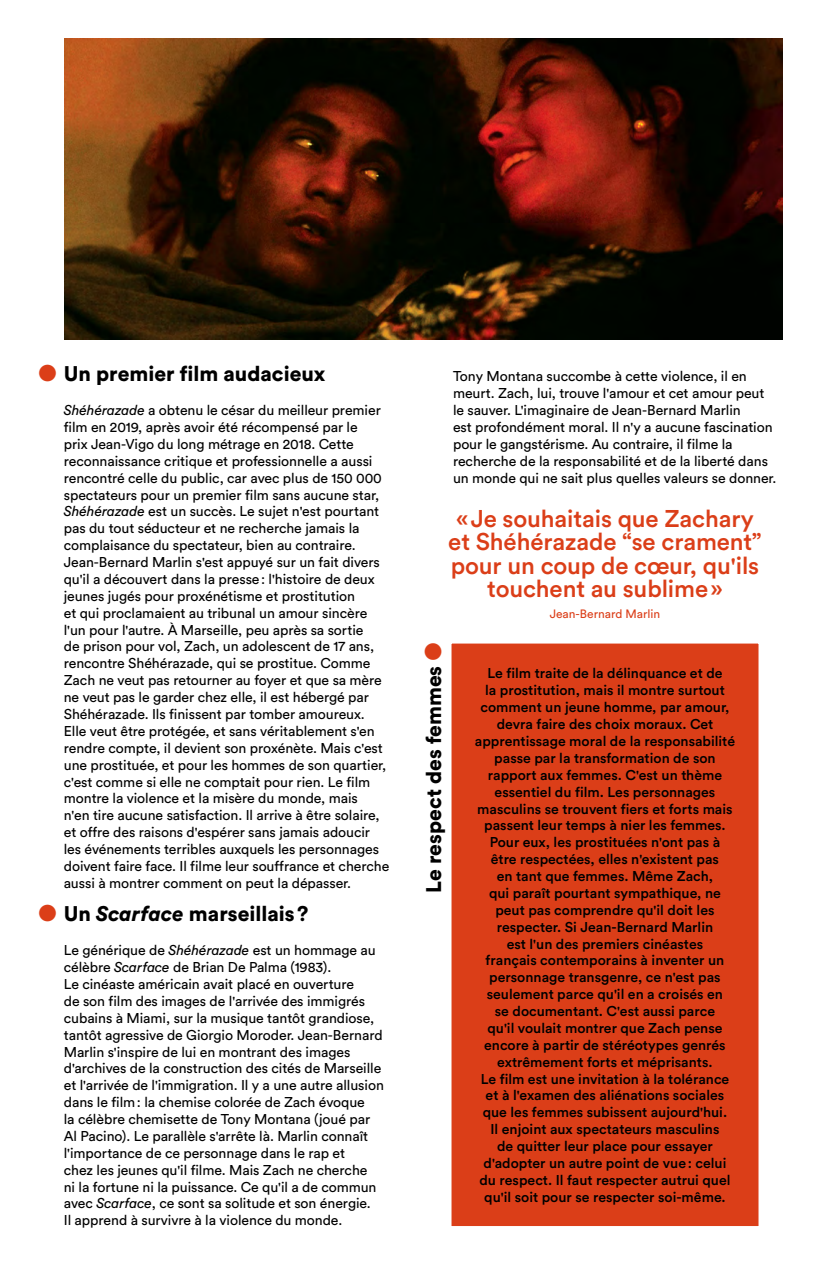
<style>
.page{position:relative;width:821px;height:1263px;background:#fff}
.page>*{position:absolute;margin:0;border:0;box-sizing:border-box;transform-origin:0 0}
.Exergue{font:500 24px/23.7px "Circular Std";letter-spacing:-.005em;color:#db3e18;text-align:center}
.t1{font:900 21px "Circular Std";color:#000}
.t2{font:14.1px/17px "Circular Std";letter-spacing:-.005em;color:#000}
.TEXTE-encadré{font:500 14.1px/17px "Circular Std";color:#000;text-align:center}
.Exergue-2{font:12px "Circular Std";color:#db3e18}
.s1{font-weight:400;font-style:italic;font-size:22.5px;color:#db3e18}
.s2{font-style:italic}
</style>
<div class="page">
<img style="left:64px;top:38px;width:718px;height:301px">
<svg style="left:451px;top:643px;width:308px;height:583px;background:#dd4c29"></svg>
<p class="t1" style="left:38px;top:360px;width:289px"><span class="s1">●</span> Un premier film audacieux</p>
<p class="t2" style="left:64px;top:402px;width:327px"><span class="s2">Shéhérazade</span> a obtenu le césar du meilleur premier film en 2019, après avoir été récompensé par le<br>prix Jean-Vigo du long métrage en 2018. Cette reconnaissance critique et professionnelle a aussi rencontré celle du public, car avec plus de 150 000 spectateurs pour un premier film sans aucune star, <span class="s2">Shéhérazade</span> est un succès. Le sujet n'est pourtant pas du tout séducteur et ne recherche jamais la complaisance du spectateur, bien au contraire.<br>Jean-Bernard Marlin s'est appuyé sur un fait divers qu'il a découvert dans la presse: l'histoire de deux jeunes jugés pour proxénétisme et prostitution<br>et qui proclamaient au tribunal un amour sincère l'un pour l'autre. À Marseille, peu après sa sortie<br>de prison pour vol, Zach, un adolescent de 17 ans, rencontre Shéhérazade, qui se prostitue. Comme Zach ne veut pas retourner au foyer et que sa mère ne veut pas le garder chez elle, il est hébergé par Shéhérazade. Ils finissent par tomber amoureux.<br>Elle veut être protégée, et sans véritablement s'en rendre compte, il devient son proxénète. Mais c'est une prostituée, et pour les hommes de son quartier, c'est comme si elle ne comptait pour rien. Le film montre la violence et la misère du monde, mais<br>n'en tire aucune satisfaction. Il arrive à être solaire, et offre des raisons d'espérer sans jamais adoucir les événements terribles auxquels les personnages doivent faire face. Il filme leur souffrance et cherche aussi à montrer comment on peut la dépasser.</p>
<p class="t1" style="left:38px;top:900px;width:272px"><span class="s1">●</span> Un <span class="s2">Scarface</span> marseillais?</p>
<p class="t2" style="left:64px;top:942px;width:322px">Le générique de <span class="s2">Shéhérazade</span> est un hommage au célèbre <span class="s2">Scarface</span> de Brian De Palma (1983).<br>Le cinéaste américain avait placé en ouverture<br>de son film des images de l'arrivée des immigrés cubains à Miami, sur la musique tantôt grandiose, tantôt agressive de Giorgio Moroder. Jean-Bernard Marlin s'inspire de lui en montrant des images d'archives de la construction des cités de Marseille et l'arrivée de l'immigration. Il y a une autre allusion dans le film: la chemise colorée de Zach évoque<br>la célèbre chemisette de Tony Montana (joué par Al Pacino). Le parallèle s'arrête là. Marlin connaît l'importance de ce personnage dans le rap et<br>chez les jeunes qu'il filme. Mais Zach ne cherche<br>ni la fortune ni la puissance. Ce qu'il a de commun avec <span class="s2">Scarface</span>, ce sont sa solitude et son énergie.<br>Il apprend à survivre à la violence du monde.</p>
<p class="t2" style="left:453px;top:368px;width:325px">Tony Montana succombe à cette violence, il en meurt. Zach, lui, trouve l'amour et cet amour peut le sauver. L'imaginaire de Jean-Bernard Marlin<br>est profondément moral. Il n'y a aucune fascination pour le gangstérisme. Au contraire, il filme la recherche de la responsabilité et de la liberté dans un monde qui ne sait plus quelles valeurs se donner.</p>
<p class="Exergue" style="left:448px;top:506px;width:315px">«Je souhaitais que Zachary et Shéhérazade “se crament” pour un coup de cœur, qu'ils touchent au sublime»</p>
<p class="Exergue-2" style="left:549px;top:606px;width:112px">Jean-Bernard Marlin</p>
<p class="t1" style="left:419px;top:893px;width:253px;rotate:-90deg">Le respect des femmes <span class="s1">●</span></p>
<p class="TEXTE-encadré" style="left:475px;top:665px;width:262px">Le film traite de la délinquance et de<br>la prostitution, mais il montre surtout comment un jeune homme, par amour, devra faire des choix moraux. Cet apprentissage moral de la responsabilité passe par la transformation de son rapport aux femmes. C'est un thème essentiel du film. Les personnages masculins se trouvent fiers et forts mais passent leur temps à nier les femmes.<br>Pour eux, les prostituées n'ont pas à<br>être respectées, elles n'existent pas<br>en tant que femmes. Même Zach,<br>qui paraît pourtant sympathique, ne peut pas comprendre qu'il doit les respecter. Si Jean-Bernard Marlin<br>est l'un des premiers cinéastes<br>français contemporains à inventer un personnage transgenre, ce n'est pas seulement parce qu'il en a croisés en<br>se documentant. C'est aussi parce<br>qu'il voulait montrer que Zach pense encore à partir de stéréotypes genrés extrêmement forts et méprisants.<br>Le film est une invitation à la tolérance et à l'examen des aliénations sociales que les femmes subissent aujourd'hui.<br>Il enjoint aux spectateurs masculins<br>de quitter leur place pour essayer d'adopter un autre point de vue: celui du respect. Il faut respecter autrui quel qu'il soit pour se respecter soi-même.</p>
</div>
